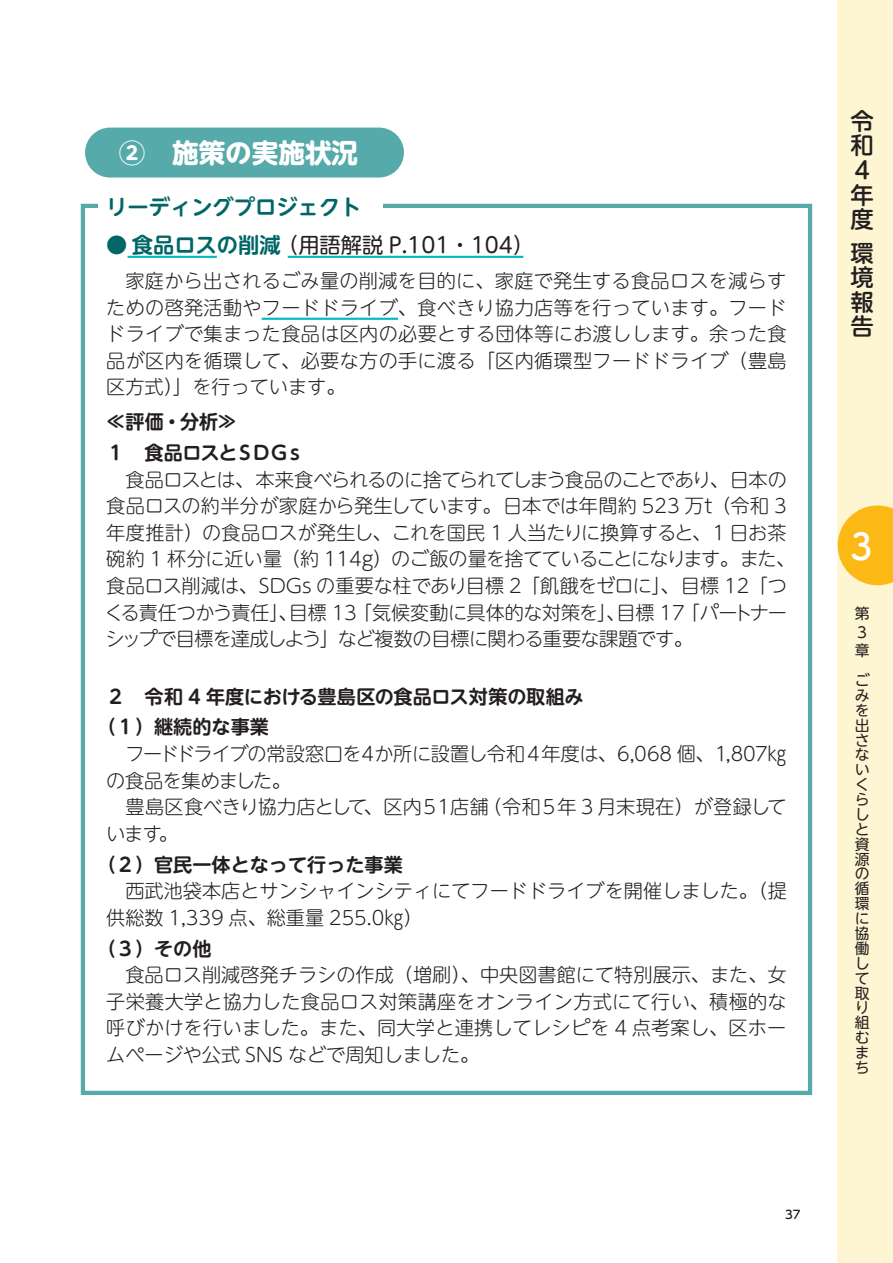
<style>
.page{position:relative;width:893px;height:1263px;background:#fff}
.page>*{position:absolute;margin:0;border:0;box-sizing:border-box;transform-origin:0 0}
.t1{font:37.2px "Tsuku B Rd Gothic Std B";color:#fff}
.t2{font:700 26.55px "UD Shin M Go Pro";color:#fff}
.t3{font:500 23.4px/24.6px "UD Shin M Go Pro";color:#231f20;text-align:justify}
.t4{font:21.3px "UD Shin M Go Pro";color:#231f20}
.t5{font:700 21.3px "UD Shin M Go Pro De";color:#016668}
.t6{font:300 19.2px/26.5px "UD Shin M Go Pro";color:#231f20;text-align:justify}
.t7{font:300 19.2px/26.5px "UD Shin M Go Pro";letter-spacing:-.02em;color:#231f20}
.t8{font:700 19.2px/30.8px "UD Shin M Go Pro De";color:#231f20}
.t9{font:300 19.2px/26.5px "UD Shin M Go Pro";letter-spacing:-.025em;color:#231f20}
.t10{font:700 19.2px/30.8px "UD Shin M Go Pro De";letter-spacing:-.06em;color:#231f20}
.t11{font:14.85px/14.9px "UD Shin M Go Pro";color:#231f20}
.t12{font:500 11.7px "UD Shin M Go Pro";color:#231f20}
.s1{font-family:"UD Shin M Go Pro De";font-weight:700;color:#016668}
</style>
<div class="page">
<div style="left:838px;top:0;width:55px;height:1263px;background:#fef5d3"></div>
<svg style="left:838px;top:505px;width:55px;height:80px"></svg>
<div style="left:85px;top:128px;width:319px;height:50px;background:#57aaaa;border-radius:25px"></div>
<div style="left:81px;top:204px;width:731px;height:891px;border:4px solid #57aaaa"></div>
<div style="left:98px;top:189px;width:285px;height:36px;background:#fff"></div>
<hr style="left:128px;top:256px;width:89px;height:2px;background:#00b7c5">
<hr style="left:288px;top:256px;width:235px;height:2px;background:#00b7c5">
<hr style="left:262px;top:318px;width:136px;height:2px;background:#00b7c5">
<h2 class="t2" style="left:119px;top:131px;width:241px">②　施策の実施状況</h2>
<p class="t5" style="left:106px;top:190px;width:257px">リーディングプロジェクト</p>
<p class="t4" style="left:106px;top:227px;width:429px"><span class="s1">● 食品ロスの削減</span>（用語解説 P.101・104）</p>
<p class="t6" style="left:106px;top:266px;width:682px;text-indent:19px">家庭から出されるごみ量の削減を目的に、家庭で発生する食品ロスを減らすための啓発活動やフードドライブ、食べきり協力店等を行っています。フードドライブで集まった食品は区内の必要とする団体等にお渡しします。余った食品が区内を循環して、必要な方の手に渡る「区内循環型フードドライブ（豊島区方式）」を行っています。</p>
<p class="t10" style="left:106px;top:406px;width:200px">≪評価・分析≫<br>１　食品ロスとＳＤＧｓ</p>
<p class="t7" style="left:105px;top:465px;width:692px;text-indent:21px">食品ロスとは、本来食べられるのに捨てられてしまう食品のことであり、日本の食品ロスの約半分が家庭から発生しています。日本では年間約 523 万ｔ（令和 3年度推計）の食品ロスが発生し、これを国民 1 人当たりに換算すると、1 日お茶碗約 1 杯分に近い量（約 114g）のご飯の量を捨てていることになります。また、食品ロス削減は、SDGs の重要な柱であり目標 2「飢餓をゼロに」、目標 12「つくる責任つかう責任」、目標 13「気候変動に具体的な対策を」、目標 17「パートナーシップで目標を達成しよう」など複数の目標に関わる重要な課題です。</p>
<p class="t8" style="left:97px;top:680px;width:488px;text-indent:10px">２　令和 4 年度における豊島区の食品ロス対策の取組み（１）継続的な事業</p>
<p class="t9" style="left:106px;top:739px;width:682px;text-indent:19px">フードドライブの常設窓口を４か所に設置し令和４年度は、6,068 個、1,807㎏の食品を集めました。</p>
<p class="t6" style="left:106px;top:793px;width:682px;text-indent:19px">豊島区食べきり協力店として、区内５１店舗（令和５年 3 月末現在）が登録しています。</p>
<p class="t8" style="left:97px;top:848px;width:308px">（２）官民一体となって行った事業</p>
<p class="t6" style="left:106px;top:877px;width:682px;text-indent:19px">西武池袋本店とサンシャインシティにてフードドライブを開催しました。（提供総数 1,339 点、総重量 255.0㎏）</p>
<p class="t8" style="left:97px;top:932px;width:116px">（３）その他</p>
<p class="t6" style="left:106px;top:960px;width:682px;text-indent:19px">食品ロス削減啓発チラシの作成（増刷）、中央図書館にて特別展示、また、女子栄養大学と協力した食品ロス対策講座をオンライン方式にて行い、積極的な呼びかけを行いました。また、同大学と連携してレシピを 4 点考案し、区ホームぺージや公式 SNS などで周知しました。</p>
<p class="t3" style="left:850px;top:108px;width:25px">令和４年度</p>
<p class="t3" style="left:850px;top:239px;width:24px">環境報告</p>
<h1 class="t1" style="left:850px;top:517px;width:24px">3</h1>
<p class="t11" style="left:855px;top:603px;width:16px;line-height:18.6px">第<br>3章</p>
<p class="t11" style="left:855px;top:672px;width:17px">ごみを出さないくらしと資源の循環に協働して取り組むまち</p>
<p class="t12" style="left:785px;top:1205px;width:17px">37</p>
</div>
